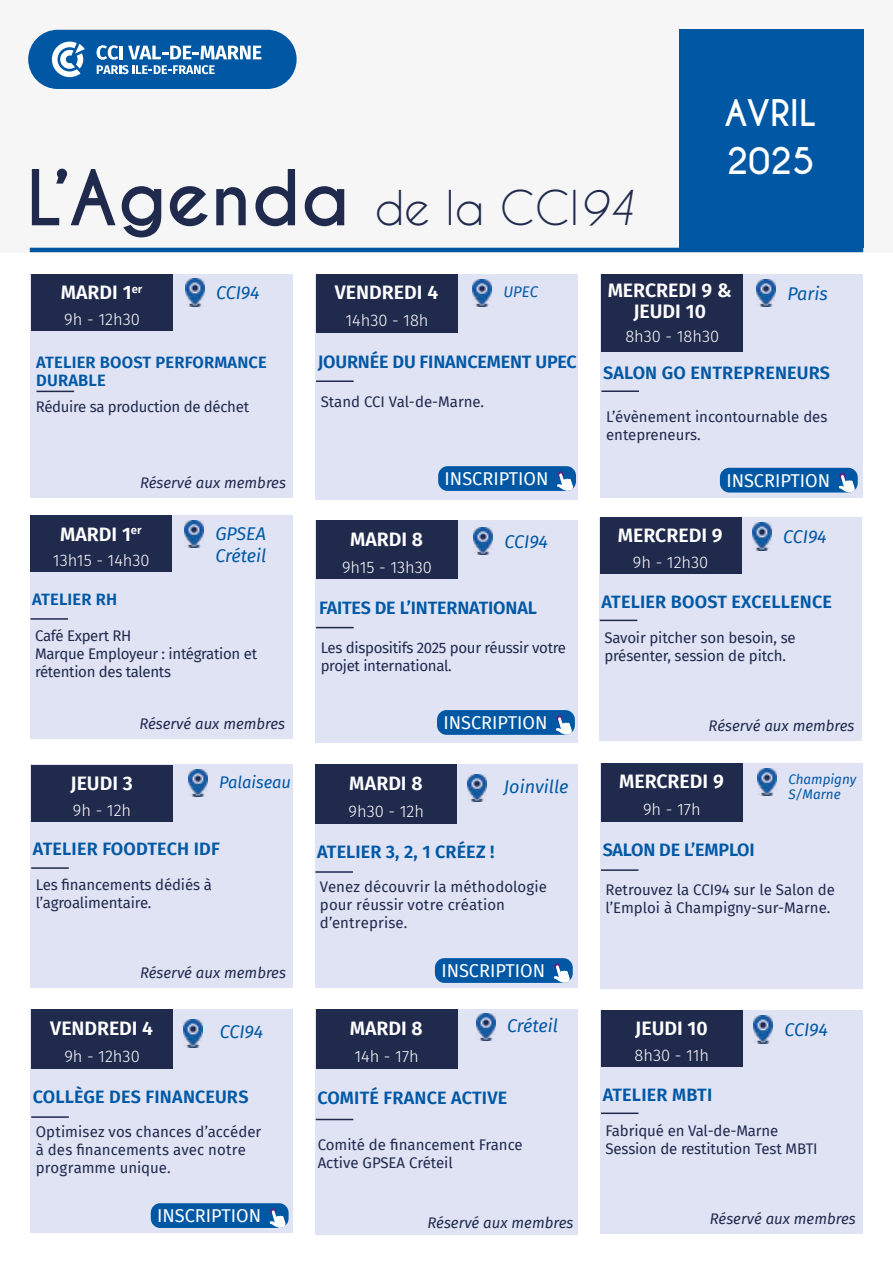
<style>
.page{position:relative;width:893px;height:1263px;background:#fff}
.page>*{position:absolute;margin:0;border:0;box-sizing:border-box;transform-origin:0 0}
.t1{font:700 72px "Caviar Dreams";color:#202a4d}
.t2{font:700 34.5px/48px "Caviar Dreams";color:#fff}
.t3{font:600 19.5px/21px "Fira Sans";color:#fff;text-align:center}
.t4{font:18.15px "Fira Sans";color:#fff}
.t5{font:600 18px "Fira Sans";letter-spacing:.005em;color:#0058a5}
.t6{font:italic 18px/21.6px "Fira Sans";color:#0058a5}
.t7{font:300 16.5px "Fira Sans";color:#fff}
.t8{font:600 16.5px/18px "Fira Sans";letter-spacing:.01em;color:#0058a5}
.t9{font:italic 16.5px "Fira Sans";color:#0058a5}
.t10{font:15px/18px "Fira Sans";letter-spacing:-.01em;color:#202a4d}
.t11{font:italic 15px "Fira Sans";color:#202a4d}
.t12{font:italic 15px "Fira Sans";color:#0058a5}
.t13{font:italic 13.5px/15px "Fira Sans";color:#0058a5}
.s1{font-weight:400;font-size:45px}
.s2{font-weight:400;font-style:italic;font-size:45px}
</style>
<div class="page">
<div style="left:0;top:0;width:893px;height:253px;background:#f6f6f6"></div>
<div style="left:679px;top:30px;width:184px;height:218px;background:#0058a5"></div>
<div style="left:28px;top:30px;width:269px;height:59px;background:#0058a5;border-radius:29px"></div>
<svg style="left:52px;top:42px;width:33px;height:35px"></svg>
<svg style="left:97px;top:45px;width:164px;height:29px"></svg>
<hr style="left:30px;top:248px;width:833px;height:4px;background:#0058a5">
<div style="left:31px;top:765px;width:262px;height:223px;background:#e0e3f4"></div>
<div style="left:31px;top:765px;width:142px;height:56px;background:#202a4d"></div>
<hr style="left:31px;top:867px;width:38px;height:2px;background:#202a4d">
<img style="left:188px;top:769px;width:19px;height:28px">
<div style="left:599px;top:517px;width:263px;height:223px;background:#e0e3f4"></div>
<div style="left:600px;top:517px;width:141px;height:57px;background:#202a4d"></div>
<hr style="left:600px;top:620px;width:37px;height:1px;background:#202a4d">
<img style="left:753px;top:523px;width:18px;height:27px">
<div style="left:315px;top:274px;width:263px;height:225px;background:#e0e3f4"></div>
<div style="left:316px;top:274px;width:142px;height:59px;background:#202a4d"></div>
<hr style="left:316px;top:380px;width:38px;height:2px;background:#202a4d">
<div style="left:438px;top:466px;width:138px;height:25px;background:#0058a5;border-radius:10px"></div>
<svg style="left:557px;top:471px;width:16px;height:20px"></svg>
<img style="left:473px;top:279px;width:19px;height:28px">
<div style="left:315px;top:764px;width:263px;height:224px;background:#e0e3f4"></div>
<div style="left:315px;top:764px;width:142px;height:60px;background:#202a4d"></div>
<hr style="left:315px;top:871px;width:38px;height:2px;background:#202a4d">
<div style="left:435px;top:958px;width:138px;height:25px;background:#0058a5;border-radius:10px"></div>
<svg style="left:554px;top:963px;width:16px;height:20px"></svg>
<img style="left:468px;top:774px;width:18px;height:28px">
<div style="left:31px;top:1009px;width:262px;height:224px;background:#e0e3f4"></div>
<div style="left:31px;top:1009px;width:142px;height:60px;background:#202a4d"></div>
<hr style="left:31px;top:1116px;width:38px;height:2px;background:#202a4d">
<div style="left:151px;top:1203px;width:138px;height:25px;background:#0058a5;border-radius:10px"></div>
<svg style="left:269px;top:1208px;width:17px;height:20px"></svg>
<img style="left:183px;top:1019px;width:19px;height:28px">
<div style="left:30px;top:274px;width:263px;height:224px;background:#e0e3f4"></div>
<div style="left:31px;top:274px;width:142px;height:57px;background:#202a4d"></div>
<hr style="left:36px;top:391px;width:38px;height:1px;background:#202a4d">
<img style="left:186px;top:279px;width:18px;height:27px">
<div style="left:600px;top:275px;width:262px;height:223px;background:#e0e3f4"></div>
<div style="left:601px;top:274px;width:142px;height:77px;background:#202a4d"></div>
<hr style="left:601px;top:390px;width:38px;height:2px;background:#202a4d">
<div style="left:720px;top:468px;width:138px;height:24px;background:#0058a5;border-radius:10px"></div>
<svg style="left:839px;top:473px;width:16px;height:19px"></svg>
<img style="left:757px;top:279px;width:19px;height:28px">
<div style="left:30px;top:515px;width:263px;height:224px;background:#e0e3f4"></div>
<div style="left:30px;top:515px;width:142px;height:57px;background:#202a4d"></div>
<hr style="left:30px;top:618px;width:38px;height:2px;background:#202a4d">
<img style="left:185px;top:520px;width:19px;height:28px">
<div style="left:315px;top:1010px;width:263px;height:225px;background:#e0e3f4"></div>
<div style="left:316px;top:1010px;width:141px;height:59px;background:#202a4d"></div>
<hr style="left:316px;top:1119px;width:37px;height:1px;background:#202a4d">
<img style="left:476px;top:1013px;width:19px;height:28px">
<div style="left:600px;top:763px;width:263px;height:225px;background:#e0e3f4"></div>
<div style="left:601px;top:763px;width:142px;height:59px;background:#202a4d"></div>
<hr style="left:601px;top:869px;width:38px;height:2px;background:#202a4d">
<img style="left:758px;top:768px;width:19px;height:28px">
<div style="left:600px;top:1010px;width:263px;height:223px;background:#e0e3f4"></div>
<div style="left:601px;top:1010px;width:142px;height:57px;background:#202a4d"></div>
<hr style="left:601px;top:1112px;width:38px;height:2px;background:#202a4d">
<img style="left:754px;top:1016px;width:19px;height:27px">
<div style="left:315px;top:520px;width:263px;height:222px;background:#e0e3f4"></div>
<div style="left:316px;top:520px;width:142px;height:59px;background:#202a4d"></div>
<hr style="left:316px;top:627px;width:38px;height:1px;background:#202a4d">
<div style="left:437px;top:710px;width:138px;height:25px;background:#0058a5;border-radius:10px"></div>
<svg style="left:556px;top:715px;width:16px;height:20px"></svg>
<img style="left:474px;top:527px;width:19px;height:28px">
<h1 class="t1" style="left:27px;top:155px;width:609px">L’Agenda <span class="s1">de la CCI</span><span class="s2">94</span></h1>
<h2 class="t2" style="left:725px;top:90px;width:93px">AVRIL<br>2025</h2>
<p class="t6" style="left:216px;top:281px;width:45px">CCI94</p>
<h3 class="t3" style="left:608px;top:278px;width:126px">MERCREDI 9 &amp;<br>JEUDI 10</h3>
<p class="t7" style="left:625px;top:325px;width:95px">8h30 - 18h30</p>
<p class="t5" style="left:603px;top:357px;width:228px">SALON GO ENTREPRENEURS</p>
<p class="t10" style="left:606px;top:407px;width:223px">L’évènement incontournable des entepreneurs.</p>
<p class="t4" style="left:726px;top:467px;width:105px">INSCRIPTION</p>
<p class="t6" style="left:787px;top:282px;width:42px">Paris</p>
<h3 class="t3" style="left:61px;top:281px;width:83px">MARDI 1<sup>er</sup></h3>
<p class="t7" style="left:64px;top:308px;width:77px">9h - 12h30</p>
<p class="t8" style="left:36px;top:353px;width:232px">ATELIER BOOST PERFORMANCE<br>DURABLE</p>
<p class="t10" style="left:36px;top:397px;width:215px">Réduire sa production de déchet</p>
<h3 class="t3" style="left:335px;top:281px;width:105px">VENDREDI 4</h3>
<p class="t7" style="left:345px;top:309px;width:85px">14h30 - 18h</p>
<p class="t5" style="left:318px;top:346px;width:261px">JOURNÉE DU FINANCEMENT UPEC</p>
<p class="t10" style="left:321px;top:392px;width:165px">Stand CCI Val-de-Marne.</p>
<p class="t12" style="left:503px;top:280px;width:36px">UPEC</p>
<p class="t4" style="left:445px;top:465px;width:105px">INSCRIPTION</p>
<p class="t11" style="left:140px;top:471px;width:147px">Réservé aux membres</p>
<h3 class="t3" style="left:60px;top:522px;width:83px">MARDI 1<sup>er</sup></h3>
<p class="t7" style="left:53px;top:549px;width:98px">13h15 - 14h30</p>
<p class="t8" style="left:32px;top:589px;width:86px">ATELIER RH</p>
<p class="t10" style="left:35px;top:627px;width:224px">Café Expert RH<br>Marque Employeur : intégration et rétention des talents</p>
<p class="t11" style="left:139px;top:713px;width:147px">Réservé aux membres</p>
<p class="t6" style="left:215px;top:523px;width:52px">GPSEA<br>Créteil</p>
<h3 class="t3" style="left:350px;top:527px;width:75px">MARDI 8</h3>
<p class="t7" style="left:342px;top:555px;width:91px">9h15 - 13h30</p>
<p class="t5" style="left:319px;top:593px;width:219px">FAITES DE L’INTERNATIONAL</p>
<p class="t10" style="left:321px;top:638px;width:247px">Les dispositifs 2025 pour réussir votre projet international.</p>
<p class="t6" style="left:504px;top:530px;width:45px">CCI94</p>
<p class="t4" style="left:443px;top:709px;width:105px">INSCRIPTION</p>
<h3 class="t3" style="left:618px;top:523px;width:106px">MERCREDI 9</h3>
<p class="t7" style="left:633px;top:550px;width:77px">9h - 12h30</p>
<p class="t5" style="left:601px;top:587px;width:232px">ATELIER BOOST EXCELLENCE</p>
<p class="t10" style="left:604px;top:628px;width:193px">Savoir pitcher son besoin, se présenter, session de pitch.</p>
<p class="t6" style="left:783px;top:526px;width:45px">CCI94</p>
<p class="t11" style="left:709px;top:714px;width:147px">Réservé aux membres</p>
<p class="t9" style="left:219px;top:770px;width:73px">Palaiseau</p>
<h3 class="t3" style="left:71px;top:771px;width:64px">JEUDI 3</h3>
<p class="t7" style="left:73px;top:798px;width:60px">9h - 12h</p>
<p class="t5" style="left:33px;top:834px;width:189px">ATELIER FOODTECH IDF</p>
<p class="t10" style="left:36px;top:876px;width:178px">Les financements dédiés à l’agroalimentaire.</p>
<p class="t11" style="left:140px;top:962px;width:147px">Réservé aux membres</p>
<h3 class="t3" style="left:349px;top:771px;width:75px">MARDI 8</h3>
<p class="t7" style="left:348px;top:799px;width:77px">9h30 - 12h</p>
<p class="t5" style="left:317px;top:837px;width:179px">ATELIER 3, 2, 1 CRÉEZ !</p>
<p class="t10" style="left:320px;top:877px;width:228px">Venez découvrir la méthodologie pour réussir votre création d’entreprise.</p>
<p class="t4" style="left:441px;top:957px;width:105px">INSCRIPTION</p>
<p class="t6" style="left:504px;top:775px;width:66px">Joinville</p>
<p class="t13" style="left:788px;top:772px;width:70px">Champigny<br>S/Marne</p>
<h3 class="t3" style="left:619px;top:770px;width:106px">MERCREDI 9</h3>
<p class="t7" style="left:643px;top:798px;width:59px">9h - 17h</p>
<p class="t5" style="left:603px;top:835px;width:154px">SALON DE L’EMPLOI</p>
<p class="t10" style="left:606px;top:881px;width:231px">Retrouvez la CCI94 sur le Salon de l’Emploi à Champigny-sur-Marne.</p>
<h3 class="t3" style="left:50px;top:1016px;width:104px">VENDREDI 4</h3>
<p class="t7" style="left:64px;top:1044px;width:77px">9h - 12h30</p>
<p class="t5" style="left:33px;top:1082px;width:217px">COLLÈGE DES FINANCEURS</p>
<p class="t10" style="left:36px;top:1122px;width:227px">Optimisez vos chances d’accéder à des financements avec notre programme unique.</p>
<p class="t4" style="left:157px;top:1202px;width:105px">INSCRIPTION</p>
<p class="t6" style="left:220px;top:1020px;width:45px">CCI94</p>
<p class="t6" style="left:507px;top:1015px;width:52px">Créteil</p>
<h3 class="t3" style="left:350px;top:1017px;width:75px">MARDI 8</h3>
<p class="t7" style="left:354px;top:1045px;width:66px">14h - 17h</p>
<p class="t5" style="left:317px;top:1082px;width:191px">COMITÉ FRANCE ACTIVE</p>
<p class="t10" style="left:318px;top:1135px;width:207px">Comité de financement France<br>Active GPSEA Créteil</p>
<h3 class="t3" style="left:635px;top:1016px;width:74px">JEUDI 10</h3>
<p class="t7" style="left:635px;top:1043px;width:76px">8h30 - 11h</p>
<p class="t5" style="left:603px;top:1079px;width:111px">ATELIER MBTI</p>
<p class="t10" style="left:606px;top:1121px;width:214px">Fabriqué en Val-de-Marne<br>Session de restitution Test MBTI</p>
<p class="t6" style="left:784px;top:1018px;width:45px">CCI94</p>
<p class="t11" style="left:427px;top:1211px;width:147px">Réservé aux membres</p>
<p class="t11" style="left:710px;top:1207px;width:147px">Réservé aux membres</p>
</div>
